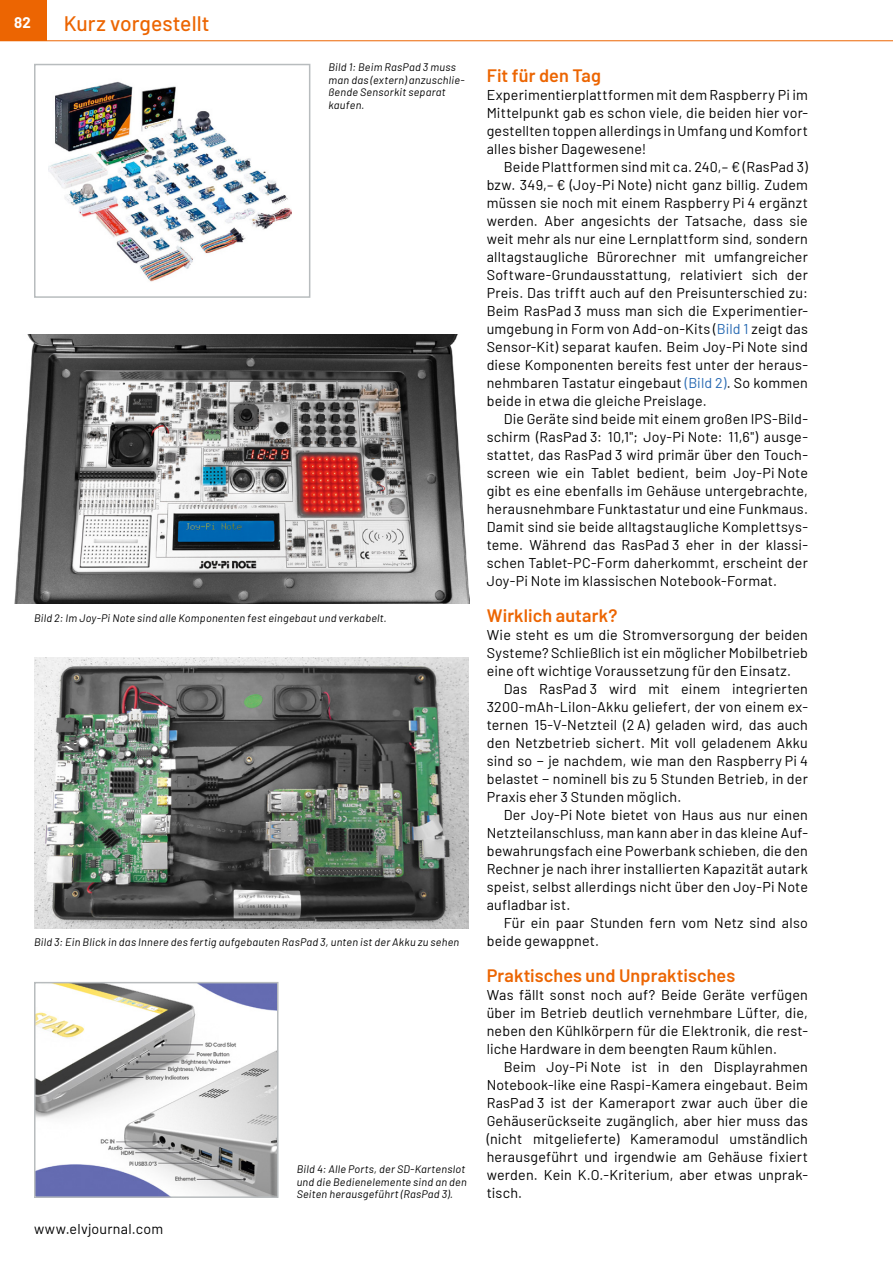
<style>
.page{position:relative;width:893px;height:1263px;background:#fff}
.page>*{position:absolute;margin:0;border:0;box-sizing:border-box;transform-origin:0 0}
.t1{font:500 21px "Barlow";letter-spacing:.005em;color:#ec6502}
.ZZ{font:600 18px "Barlow";letter-spacing:.005em;color:#ec6502}
.t2{font:700 15px "Barlow";color:#fff}
.Fließtext_Neue_Zeile{font:14.25px/18px "Barlow";letter-spacing:.015em;color:#000;text-align:justify}
.Fließtext_Neuer_Absa{font:14.25px/18px "Barlow";letter-spacing:.015em;color:#000;text-align:justify}
.Bildunterschrift{font:italic 10.8px/12.3px "Barlow";letter-spacing:.025em;color:#000}
.s1{color:#2769b2}
</style>
<div class="page">
<div style="left:0;top:0;width:47px;height:40px;background:#ec6502"></div>
<hr style="left:0;top:40px;width:893px;height:1px;background:#ec6502">
<img style="left:48px;top:81px;width:243px;height:201px">
<img style="left:15px;top:334px;width:455px;height:270px">
<img style="left:34px;top:658px;width:434px;height:270px">
<div style="left:34px;top:64px;width:276px;height:234px;border:2px solid #b8bcbe"></div>
<img style="left:37px;top:985px;width:239px;height:210px">
<div style="left:34px;top:982px;width:245px;height:216px;border:2px solid #b8bcbe"></div>
<p class="t2" style="left:14px;top:11px;width:18px">82</p>
<h1 class="t1" style="left:64px;top:8px;width:147px">Kurz vorgestellt</h1>
<p class="Bildunterschrift" style="left:328px;top:61px;width:138px">Bild 1: Beim RasPad 3 muss man das (extern) anzuschlie&shy;ßende Sensorkit separat kaufen.</p>
<p class="Bildunterschrift" style="left:34px;top:611px;width:354px">Bild 2: Im Joy-Pi Note sind alle Komponenten fest eingebaut und verkabelt.</p>
<p class="Bildunterschrift" style="left:34px;top:935px;width:427px">Bild 3: Ein Blick in das Innere des fertig aufgebauten RasPad 3, unten ist der Akku zu sehen</p>
<p class="Fließtext_Neue_Zeile" style="left:34px;top:1219px;width:131px">www.elvjournal.com</p>
<p class="Bildunterschrift" style="left:297px;top:1162px;width:172px">Bild 4: Alle Ports, der SD-Kartenslot und die Bedienelemente sind an den<br>Seiten herausgeführt (RasPad 3).</p>
<p class="ZZ" style="left:487px;top:62px;width:116px">Fit für den Tag</p>
<p class="Fließtext_Neuer_Absa" style="left:487px;top:85px;width:323px">Experimentierplattformen mit dem Raspberry Pi im Mittelpunkt gab es schon viele, die beiden hier vor&shy;gestellten toppen allerdings in Umfang und Komfort alles bisher Dagewesene!</p>
<p class="Fließtext_Neue_Zeile" style="left:487px;top:157px;width:323px;text-indent:17px">Beide Plattformen sind mit ca. 240,– € (RasPad 3) bzw. 349,– € (Joy-Pi Note) nicht ganz billig. Zudem müssen sie noch mit einem Raspberry Pi 4 ergänzt werden. Aber angesichts der Tatsache, dass sie weit mehr als nur eine Lernplattform sind, sondern alltagstaugliche Bürorechner mit umfangreicher Software-Grundausstattung, relativiert sich der Preis. Das trifft auch auf den Preisunterschied zu:<br>Beim RasPad 3 muss man sich die Experimentier&shy;umgebung in Form von Add-on-Kits (<span class="s1">Bild 1</span> zeigt das Sensor-Kit) separat kaufen. Beim Joy-Pi Note sind diese Komponenten bereits fest unter der heraus&shy;nehmbaren Tastatur eingebaut <span class="s1">(Bild 2)</span>. So kommen beide in etwa die gleiche Preislage.</p>
<p class="Fließtext_Neue_Zeile" style="left:487px;top:409px;width:323px;text-indent:17px">Die Geräte sind beide mit einem großen IPS-Bild&shy;schirm (RasPad 3: 10,1"; Joy-Pi Note: 11,6") ausge&shy;stattet, das RasPad 3 wird primär über den Touch&shy;screen wie ein Tablet bedient, beim Joy-Pi Note gibt es eine ebenfalls im Gehäuse untergebrachte, herausnehmbare Funktastatur und eine Funkmaus.<br>Damit sind sie beide alltagstaugliche Komplettsys&shy;teme. Während das RasPad 3 eher in der klassi&shy;schen Tablet-PC-Form daherkommt, erscheint der Joy-Pi Note im klassischen Notebook-Format.</p>
<p class="ZZ" style="left:487px;top:602px;width:132px">Wirklich autark?</p>
<p class="Fließtext_Neuer_Absa" style="left:487px;top:625px;width:323px">Wie steht es um die Stromversorgung der beiden Systeme? Schließlich ist ein möglicher Mobilbetrieb eine oft wichtige Voraussetzung für den Einsatz.</p>
<p class="Fließtext_Neue_Zeile" style="left:487px;top:679px;width:323px;text-indent:17px">Das RasPad 3 wird mit einem integrierten 3200-mAh-LiIon-Akku geliefert, der von einem ex&shy;ternen 15-V-Netzteil (2 A) geladen wird, das auch den Netzbetrieb sichert. Mit voll geladenem Akku sind so − je nachdem, wie man den Raspberry Pi 4 belastet − nominell bis zu 5 Stunden Betrieb, in der Praxis eher 3 Stunden möglich.</p>
<p class="Fließtext_Neue_Zeile" style="left:487px;top:805px;width:323px;text-indent:17px">Der Joy-Pi Note bietet von Haus aus nur einen Netzteilanschluss, man kann aber in das kleine Auf&shy;bewahrungsfach eine Powerbank schieben, die den Rechner je nach ihrer installierten Kapazität autark speist, selbst allerdings nicht über den Joy-Pi Note aufladbar ist.</p>
<p class="Fließtext_Neue_Zeile" style="left:487px;top:913px;width:323px;text-indent:17px">Für ein paar Stunden fern vom Netz sind also beide gewappnet.</p>
<p class="ZZ" style="left:487px;top:962px;width:250px">Praktisches und Unpraktisches</p>
<p class="Fließtext_Neuer_Absa" style="left:487px;top:985px;width:323px">Was fällt sonst noch auf? Beide Geräte verfügen über im Betrieb deutlich vernehmbare Lüfter, die, neben den Kühlkörpern für die Elektronik, die rest&shy;liche Hardware in dem beengten Raum kühlen.</p>
<p class="Fließtext_Neue_Zeile" style="left:487px;top:1057px;width:323px;text-indent:17px">Beim Joy-Pi Note ist in den Displayrahmen Notebook-like eine Raspi-Kamera eingebaut. Beim RasPad 3 ist der Kameraport zwar auch über die Gehäuserückseite zugänglich, aber hier muss das (nicht mitgelieferte) Kameramodul umständlich herausgeführt und irgendwie am Gehäuse fixiert werden. Kein K.O.-Kriterium, aber etwas unprak&shy;tisch.</p>
</div>
